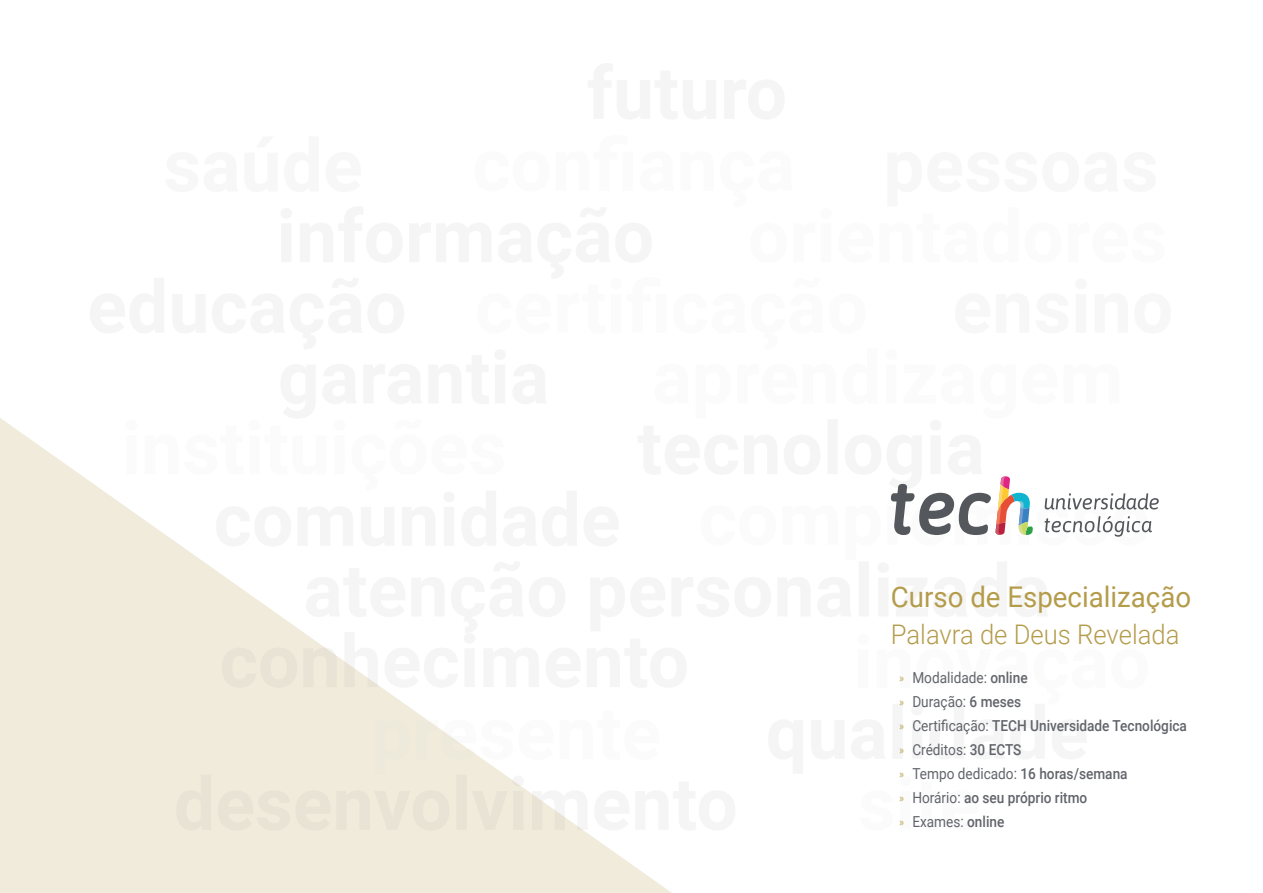
<style>
.page{position:relative;width:1263px;height:893px;background:#fff}
.page>*{position:absolute;margin:0;border:0;box-sizing:border-box;transform-origin:0 0}
.t1{font:28.5px "Roboto";color:#b49c4b}
.t2{font:300 27px "Roboto";color:#b49c4b;scale:.95 1}
.t3{font:500 15.15px/24px "Roboto";color:#61646a;scale:.9 1}
.s1{font-family:"Myriad Pro";font-weight:400;font-size:12px;color:#b49c4b}
.s2{font-weight:400}
</style>
<div class="page">
<svg style="left:0;top:418px;width:672px;height:475px;background:#f1eddf"></svg>
<svg style="left:306px;top:561px;width:366px;height:71px"></svg>
<svg style="left:222px;top:632px;width:450px;height:56px"></svg>
<svg style="left:176px;top:711px;width:496px;height:119px"></svg>
<svg style="left:90px;top:418px;width:1069px;height:142px"></svg>
<h1 class="t1" style="left:891px;top:577px;width:302px">Curso de Especialização</h1>
<h2 class="t2" style="left:891px;top:616px;width:305px">Palavra de Deus Revelada</h2>
<p class="t3" style="left:899px;top:665px;width:321px"><span class="s1">»</span> <span class="s2">Modalidade:</span> online<br><span class="s1">»</span> <span class="s2">Duração:</span> 6 meses<br><span class="s1">»</span> <span class="s2">Certificação:</span> TECH Universidade Tecnológica <span class="s1">»</span> <span class="s2">Créditos:</span> 30 ECTS<br><span class="s1">»</span> <span class="s2">Tempo dedicado:</span> 16 horas/semana<br><span class="s1">»</span> <span class="s2">Horário:</span> ao seu próprio ritmo<br><span class="s1">»</span> <span class="s2">Exames:</span> online</p>
</div>
